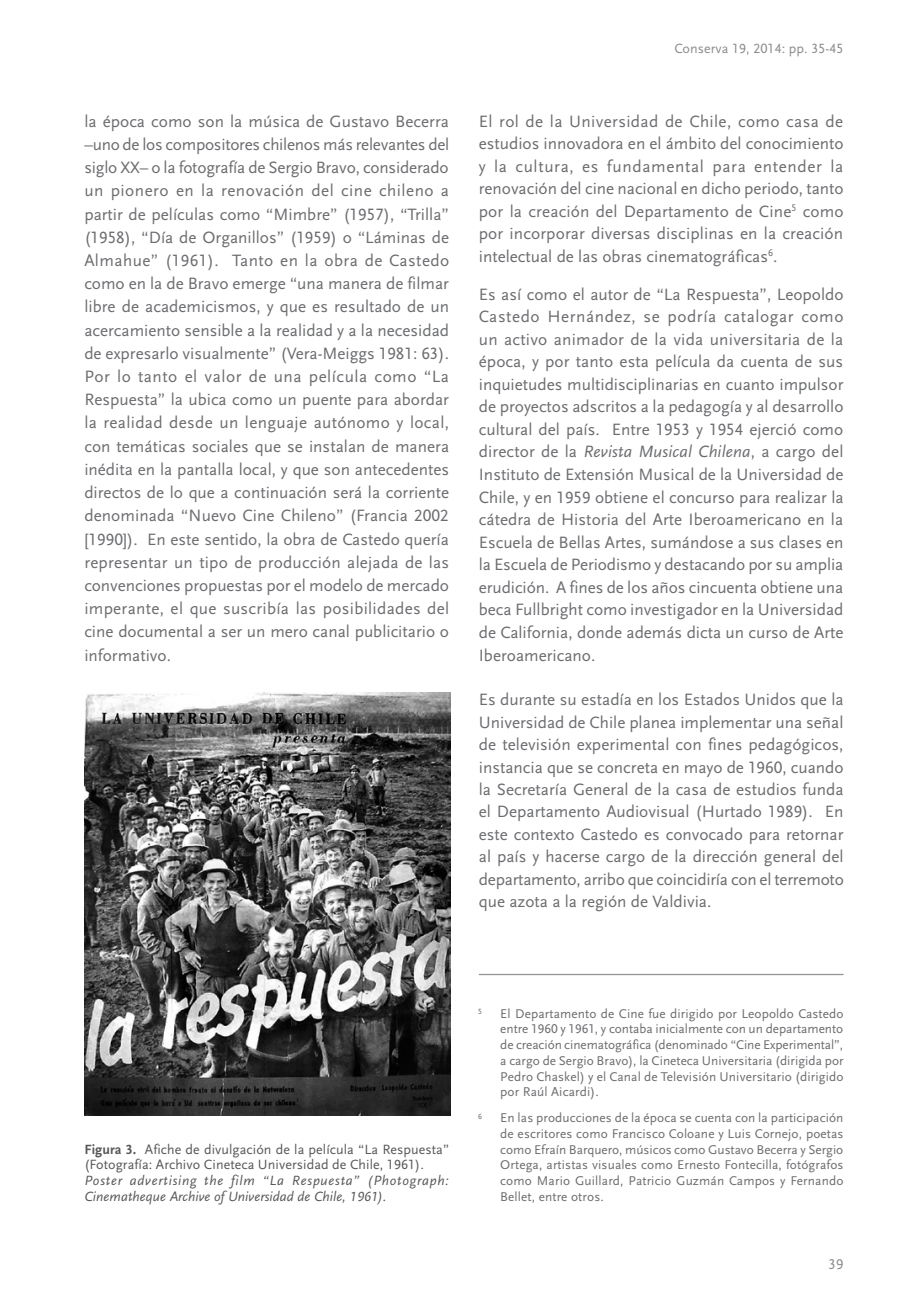
<style>
.page{position:relative;width:918px;height:1315px;background:#fff}
.page>*{position:absolute;margin:0;border:0;box-sizing:border-box;transform-origin:0 0}
.t1{font:17.15px/23.3px "Scala Sans Regular LF";color:#6c6d70;text-align:justify}
.t2{font:14.88px "Scala Sans Regular LF";color:#8a8c8f}
.t3{font:14px/15.8px "Scala Sans Regular LF";letter-spacing:.005em;color:#57585a}
.t4{font:14px/15.8px "Scala Sans Regular LF Italic";letter-spacing:.055em;color:#57585a}
.t5{font:14px "Scala Sans Regular LF";letter-spacing:.005em;color:#8a8c8f}
.t6{font:13.3px/15.8px "Scala Sans Regular LF";letter-spacing:.01em;color:#6c6d70;text-align:justify}
.t7{font:7.88px "Scala Sans Regular LF";color:#6c6d70}
.s1{font-family:"Scala Sans Regular LF Italic"}
.s2{font-family:"Scala Sans Bold LF"}
</style>
<div class="page">
<img style="left:84px;top:693px;width:366px;height:422px">
<hr style="left:479px;top:974px;width:364px;height:1px;background:#939598">
<p class="t1" style="left:84px;top:110px;width:366px">la época como son la música de Gustavo Becerra –uno de los compositores chilenos más relevantes del siglo XX– o la fotografía de Sergio Bravo, considerado un pionero en la renovación del cine chileno a partir de películas como “Mimbre” (1957), “Trilla” (1958), “Día de Organillos” (1959) o “Láminas de Almahue” (1961). Tanto en la obra de Castedo como en la de Bravo emerge “una manera de filmar libre de academicismos, y que es resultado de un acercamiento sensible a la realidad y a la necesidad de expresarlo visualmente” (Vera-Meiggs 1981: 63).<br>Por lo tanto el valor de una película como “La Respuesta” la ubica como un puente para abordar la realidad desde un lenguaje autónomo y local, con temáticas sociales que se instalan de manera inédita en la pantalla local, y que son antecedentes directos de lo que a continuación será la corriente denominada “Nuevo Cine Chileno” (Francia 2002 [1990]). En este sentido, la obra de Castedo quería representar un tipo de producción alejada de las convenciones propuestas por el modelo de mercado imperante, el que suscribía las posibilidades del cine documental a ser un mero canal publicitario o informativo.</p>
<p class="t5" style="left:674px;top:41px;width:171px">Conserva 19, 2014: pp. 35-45</p>
<p class="t1" style="left:479px;top:110px;width:366px;line-height:22.6px">El rol de la Universidad de Chile, como casa de estudios innovadora en el ámbito del conocimiento y la cultura, es fundamental para entender la renovación del cine nacional en dicho periodo, tanto por la creación del Departamento de Cine<sup>5</sup> como por incorporar diversas disciplinas en la creación intelectual de las obras cinematográficas<sup>6</sup>.</p>
<p class="t1" style="left:479px;top:283px;width:366px;line-height:22.6px">Es así como el autor de “La Respuesta”, Leopoldo Castedo Hernández, se podría catalogar como un activo animador de la vida universitaria de la época, y por tanto esta película da cuenta de sus inquietudes multidisciplinarias en cuanto impulsor de proyectos adscritos a la pedagogía y al desarrollo cultural del país. Entre 1953 y 1954 ejerció como director de la <span class="s1">Revista Musical Chilena</span>, a cargo del Instituto de Extensión Musical de la Universidad de Chile, y en 1959 obtiene el concurso para realizar la cátedra de Historia del Arte Iberoamericano en la Escuela de Bellas Artes, sumándose a sus clases en la Escuela de Periodismo y destacando por su amplia erudición. A fines de los años cincuenta obtiene una beca Fullbright como investigador en la Universidad de California, donde además dicta un curso de Arte Iberoamericano.</p>
<p class="t1" style="left:479px;top:689px;width:366px;line-height:22.4px">Es durante su estadía en los Estados Unidos que la Universidad de Chile planea implementar una señal de televisión experimental con fines pedagógicos, instancia que se concreta en mayo de 1960, cuando la Secretaría General de la casa de estudios funda el Departamento Audiovisual (Hurtado 1989). En este contexto Castedo es convocado para retornar al país y hacerse cargo de la dirección general del departamento, arribo que coincidiría con el terremoto que azota a la región de Valdivia.</p>
<p class="t3" style="left:84px;top:1141px;width:366px"><span class="s2">Figura 3.</span> Afiche de divulgación de la película “La Respuesta” (Fotografía: Archivo Cineteca Universidad de Chile, 1961).</p>
<p class="t4" style="left:84px;top:1173px;width:366px">Poster advertising the film “La Respuesta” (Photograph:<br>Cinematheque Archive of Universidad de Chile, 1961).</p>
<p class="t7" style="left:478px;top:1007px;width:5px">5</p>
<p class="t7" style="left:478px;top:1111px;width:5px">6</p>
<p class="t6" style="left:500px;top:1005px;width:345px">El Departamento de Cine fue dirigido por Leopoldo Castedo entre 1960 y 1961, y contaba inicialmente con un departamento de creación cinematográfica (denominado “Cine Experimental”, a cargo de Sergio Bravo), la Cineteca Universitaria (dirigida por Pedro Chaskel) y el Canal de Televisión Universitario (dirigido por Raúl Aicardi).</p>
<p class="t6" style="left:500px;top:1110px;width:345px">En las producciones de la época se cuenta con la participación de escritores como Francisco Coloane y Luis Cornejo, poetas como Efraín Barquero, músicos como Gustavo Becerra y Sergio Ortega, artistas visuales como Ernesto Fontecilla, fotógrafos como Mario Guillard, Patricio Guzmán Campos y Fernando Bellet, entre otros.</p>
<p class="t2" style="left:828px;top:1255px;width:16px">39</p>
</div>
